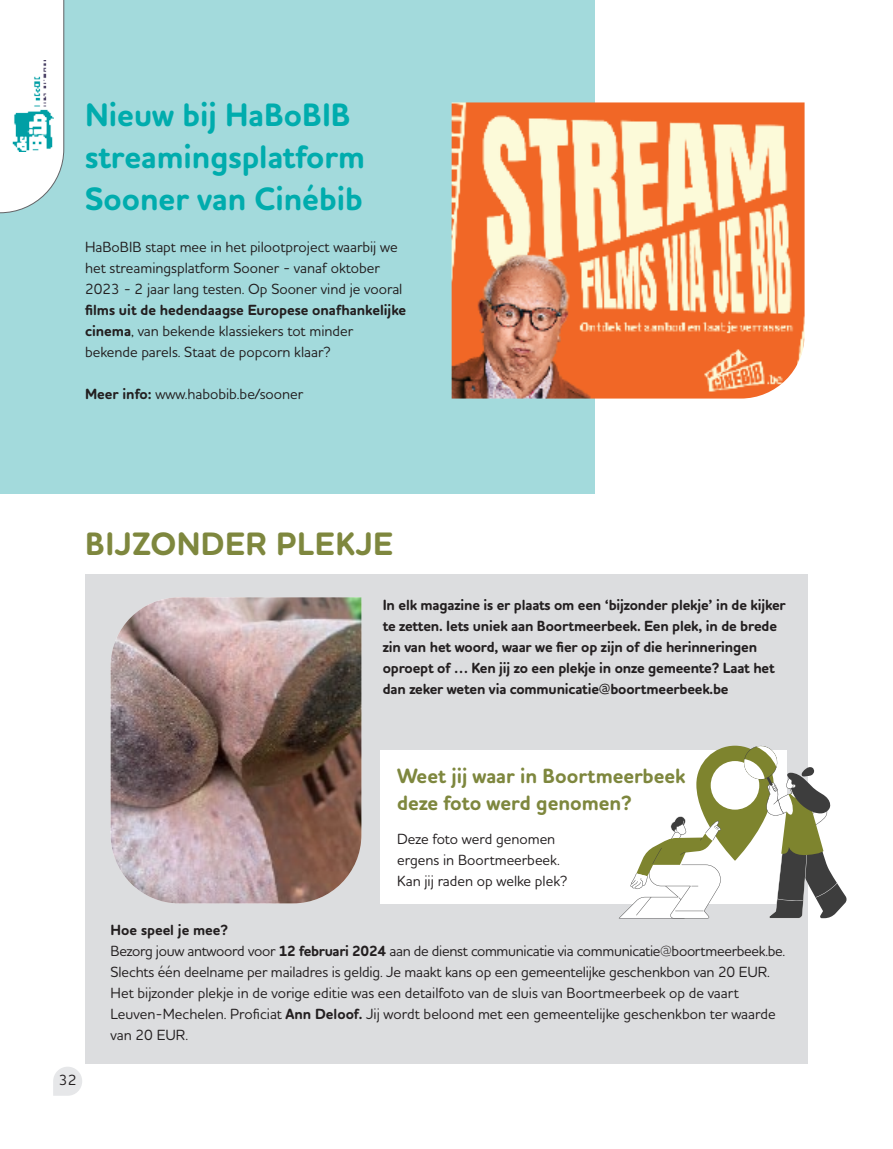
<style>
.page{position:relative;width:893px;height:1149px;background:#fff}
.page>*{position:absolute;margin:0;border:0;box-sizing:border-box;transform-origin:0 0}
.t1{font:700 33px/42px "Houschka Rounded";color:#00acad}
.t2{font:700 33px "Houschka Rounded";letter-spacing:.015em;color:#7e873e}
.t3{font:700 21px/27px "Houschka Rounded";color:#7e873e}
.t4{font:500 15px/21px "Houschka Rounded";color:#231f20}
.t5{font:700 15px/21px "Houschka Rounded";letter-spacing:-.01em;color:#231f20}
.s1{font-weight:700}
</style>
<div class="page">
<svg style="left:53px;top:1067px;width:29px;height:28px"></svg>
<div style="left:0;top:0;width:594px;height:493px;background:#a3dadc"></div>
<div style="left:85px;top:574px;width:723px;height:489px;background:#dcdddf"></div>
<img style="left:111px;top:597px;width:250px;height:306px">
<div style="left:380px;top:749px;width:407px;height:154px;background:#fff"></div>
<svg style="left:619px;top:745px;width:228px;height:173px"></svg>
<svg style="left:0;top:0;width:64px;height:213px;background:#f3f8f9"></svg>
<img style="left:12px;top:60px;width:41px;height:91px">
<img style="left:452px;top:102px;width:353px;height:296px">
<h1 class="t1" style="left:85px;top:94px;width:281px">Nieuw bij HaBoBIB streamingsplatform<br>Sooner van Cinébib</h1>
<p class="t4" style="left:85px;top:236px;width:319px">HaBoBIB stapt mee in het pilootproject waarbij we het streamingsplatform Sooner - vanaf oktober<br>2023 - 2 jaar lang testen. Op Sooner vind je vooral</p>
<p class="t4" style="left:85px;top:299px;width:323px"><span class="s1">films uit de hedendaagse Europese onafhankelijke cinema</span>, van bekende klassiekers tot minder bekende parels. Staat de popcorn klaar?</p>
<p class="t4" style="left:85px;top:383px;width:220px"><span class="s1">Meer info:</span> www.habobib.be/sooner</p>
<h1 class="t2" style="left:85px;top:522px;width:310px">BIJZONDER PLEKJE</h1>
<p class="t5" style="left:383px;top:594px;width:404px">In elk magazine is er plaats om een ‘bijzonder plekje’ in de kijker te zetten. Iets uniek aan Boortmeerbeek. Een plek, in de brede zin van het woord, waar we fier op zijn of die herinneringen oproept of … Ken jij zo een plekje in onze gemeente? Laat het dan zeker weten via communicatie@boortmeerbeek.be</p>
<p class="t4" style="left:59px;top:1068px;width:20px">32</p>
<h2 class="t3" style="left:397px;top:762px;width:290px">Weet jij waar in Boortmeerbeek deze foto werd genomen?</h2>
<p class="t4" style="left:397px;top:828px;width:172px">Deze foto werd genomen ergens in Boortmeerbeek.<br>Kan jij raden op welke plek?</p>
<p class="t4" style="left:111px;top:918px;width:676px"><span class="s1">Hoe speel je mee?<br></span>Bezorg jouw antwoord voor <span class="s1">12 februari 2024</span> aan de dienst communicatie via communicatie@boortmeerbeek.be.<br>Slechts één deelname per mailadres is geldig. Je maakt kans op een gemeentelijke geschenkbon van 20 EUR.<br>Het bijzonder plekje in de vorige editie was een detailfoto van de sluis van Boortmeerbeek op de vaart Leuven-Mechelen. Proficiat <span class="s1">Ann Deloof.</span> Jij wordt beloond met een gemeentelijke geschenkbon ter waarde van 20 EUR.</p>
</div>
